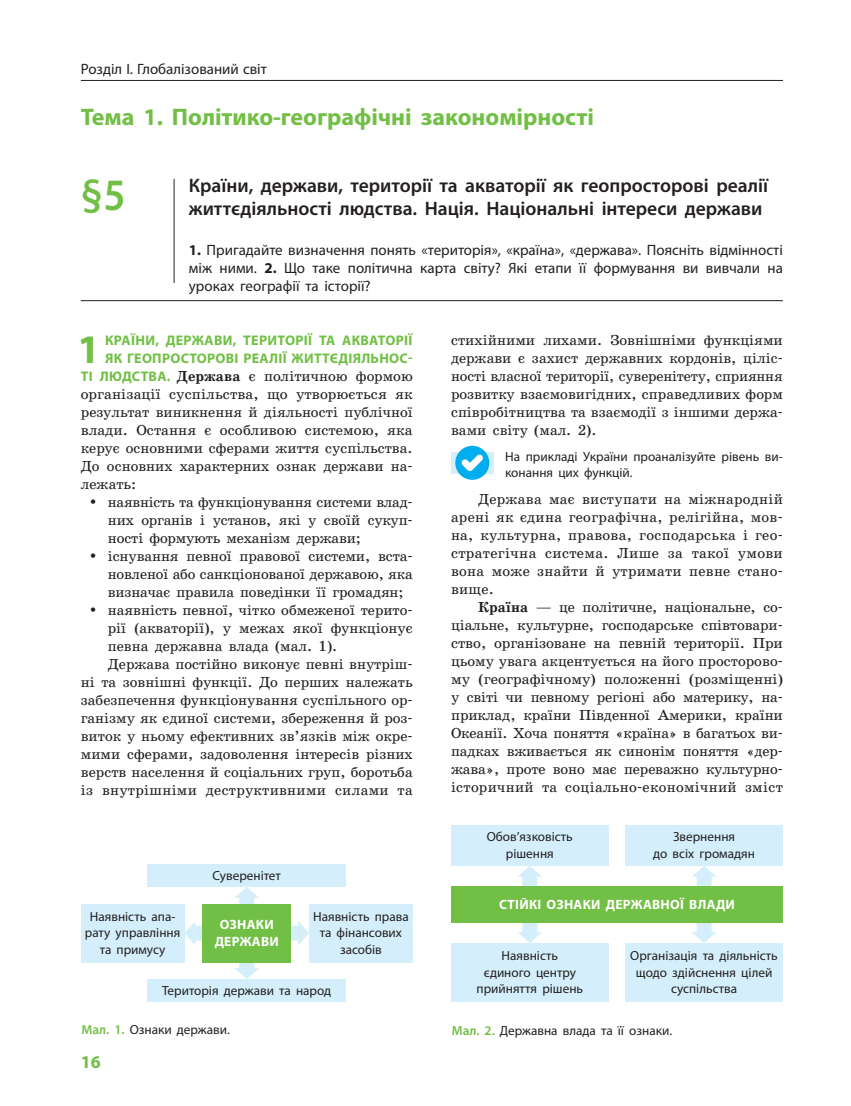
<style>
.page{position:relative;width:851px;height:1106px;background:#fff}
.page>*{position:absolute;margin:0;border:0;box-sizing:border-box;transform-origin:0 0}
.t1{font:600 45px "Myriad Pro";color:#71bf44;scale:.9 1}
.t2{font:700 40.65px "Myriad Pro";color:#71bf44}
.t3{font:700 24px "Myriad Pro";color:#71bf44}
.t4{font:600 19.5px/22.5px "Myriad Pro";color:#231f20}
.t5{font:700 18px "Myriad Pro";color:#71bf44}
.t6{font:15px/18px "Myriad Pro";color:#231f20;text-align:justify}
.t7{font:14.7px/18px "School";color:#231f20;text-align:justify}
.t8{font:14.7px "School";letter-spacing:.02em;color:#231f20}
.t9{font:700 13.95px/18px "Myriad Pro";letter-spacing:.02em;color:#71bf44}
.t10{font:700 13.5px/16.5px "Myriad Pro";letter-spacing:.02em;color:#fff;text-align:center}
.t11{font:13.2px/16.5px "Myriad Pro";color:#231f20;text-align:center}
.s1{font-weight:700}
.s2{font-family:"Myriad Pro";font-weight:700;font-size:13.95px;color:#71bf44}
.s3{font-weight:600;color:#71bf44}
</style>
<div class="page">
<hr style="left:81px;top:80px;width:701px;height:1px;background:#231f20">
<hr style="left:81px;top:300px;width:701px;height:1px;background:#231f20">
<hr style="left:174px;top:179px;width:1px;height:104px;background:#231f20">
<div style="left:451px;top:452px;width:42px;height:21px;background:#d4effb"></div>
<svg style="left:455px;top:446px;width:34px;height:34px"></svg>
<svg style="left:184px;top:920px;width:18px;height:25px"></svg>
<svg style="left:235px;top:887px;width:24px;height:16px"></svg>
<svg style="left:234px;top:962px;width:25px;height:17px"></svg>
<svg style="left:291px;top:921px;width:18px;height:24px"></svg>
<div style="left:148px;top:979px;width:198px;height:22px;background:#d4effb"></div>
<div style="left:148px;top:864px;width:198px;height:23px;background:#d4effb"></div>
<div style="left:309px;top:903px;width:103px;height:59px;background:#d4effb"></div>
<div style="left:81px;top:903px;width:103px;height:59px;background:#d4effb"></div>
<div style="left:202px;top:903px;width:89px;height:59px;background:#71bf44"></div>
<svg style="left:517px;top:865px;width:25px;height:21px"></svg>
<svg style="left:691px;top:865px;width:25px;height:21px"></svg>
<svg style="left:517px;top:922px;width:25px;height:21px"></svg>
<svg style="left:691px;top:922px;width:25px;height:21px"></svg>
<div style="left:625px;top:825px;width:157px;height:40px;background:#d4effb"></div>
<div style="left:451px;top:825px;width:157px;height:40px;background:#d4effb"></div>
<div style="left:451px;top:886px;width:331px;height:36px;background:#71bf44"></div>
<div style="left:625px;top:943px;width:157px;height:58px;background:#d4effb"></div>
<div style="left:451px;top:943px;width:157px;height:58px;background:#d4effb"></div>
<p class="t6" style="left:81px;top:60px;width:187px">Розділ I. Глобалізований світ</p>
<h3 class="t3" style="left:81px;top:101px;width:514px">Тема 1. Політико-географічні закономірності</h3>
<h1 class="t1" style="left:81px;top:166px;width:51px">§5</h1>
<h3 class="t4" style="left:189px;top:174px;width:580px">Країни, держави, території та акваторії як геопросторові реалії життєдіяльності людства. Нація. Національні інтереси держави</h3>
<p class="t6" style="left:189px;top:241px;width:595px"><span class="s1">1.</span> Пригадайте визначення понять «територія», «країна», «держава». Поясніть відмінності між ними. <span class="s1">2.</span> Що таке політична карта світу? Які етапи її формування ви вивчали на уроках географії та історії?</p>
<h2 class="t2" style="left:77px;top:323px;width:24px">1</h2>
<p class="t9" style="left:105px;top:331px;width:309px">КРАЇНИ, ДЕРЖАВИ, ТЕРИТОРІЇ ТА АКВАТОРІЇ<br>ЯК ГЕОПРОСТОРОВІ РЕАЛІЇ ЖИТТЄДІЯЛЬНОС-</p>
<p class="t7" style="left:81px;top:367px;width:333px"><span class="s2">ТІ ЛЮДСТВА.</span> <span class="s1">Держава</span> є політичною формою організації суспільства, що утворюється як результат виникнення й діяльності публічної влади. Остання є особливою системою, яка керує основними сферами життя суспільства.<br>До основних характерних ознак держави на&shy;лежать:</p>
<p class="t7" style="left:108px;top:493px;width:306px">наявність та функціонування системи влад-</p>
<p class="t7" style="left:108px;top:511px;width:306px">них органів і установ, які у своїй сукуп-</p>
<p class="t7" style="left:108px;top:529px;width:255px">ності формують механізм держави;</p>
<p class="t7" style="left:108px;top:547px;width:306px">існування певної правової системи, вста-</p>
<p class="t7" style="left:108px;top:565px;width:306px">новленої або санкціонованої державою, яка</p>
<p class="t7" style="left:108px;top:583px;width:297px">визначає правила поведінки її громадян;</p>
<p class="t7" style="left:108px;top:601px;width:306px">наявність певної, чітко обмеженої терито-</p>
<p class="t7" style="left:108px;top:619px;width:306px">рії (акваторії), у межах якої функціонує</p>
<p class="t7" style="left:108px;top:637px;width:231px">певна державна влада (мал. 1).</p>
<p class="t7" style="left:108px;top:655px;width:306px">Держава постійно виконує певні внутріш-</p>
<p class="t7" style="left:81px;top:673px;width:333px">ні та зовнішні функції. До перших належать</p>
<p class="t7" style="left:81px;top:691px;width:333px">забезпечення функціонування суспільного ор-</p>
<p class="t7" style="left:81px;top:709px;width:333px">ганізму як єдиної системи, збереження й роз-</p>
<p class="t7" style="left:81px;top:727px;width:333px">виток у ньому ефективних зв’язків між окре-</p>
<p class="t7" style="left:81px;top:745px;width:333px">мими сферами, задоволення інтересів різних</p>
<p class="t7" style="left:81px;top:763px;width:333px">верств населення й соціальних груп, боротьба</p>
<p class="t8" style="left:81px;top:781px;width:333px">із внутрішніми деструктивними силами та</p>
<p class="t11" style="left:212px;top:867px;width:70px">Суверенітет</p>
<p class="t11" style="left:85px;top:908px;width:97px">Наявність апа&shy;рату управління та примусу</p>
<p class="t10" style="left:215px;top:916px;width:66px">ОЗНАКИ<br>ДЕРЖАВИ</p>
<p class="t11" style="left:313px;top:908px;width:97px">Наявність права та фінансових засобів</p>
<p class="t11" style="left:162px;top:981px;width:170px">Територія держави та народ</p>
<p class="t11" style="left:81px;top:1021px;width:150px"><span class="s3">Мал. 1.</span> Ознаки держави.</p>
<p class="t5" style="left:81px;top:1049px;width:21px">16</p>
<p class="t7" style="left:451px;top:331px;width:333px">стихійними лихами. Зовнішніми функціями держави є захист державних кордонів, ціліс&shy;ності власної території, суверенітету, сприяння розвитку взаємовигідних, справедливих форм співробітництва та взаємодії з іншими держа&shy;вами світу (мал. 2).</p>
<p class="t11" style="left:505px;top:448px;width:279px;text-align:left">На прикладі України проаналізуйте рівень ви&shy;конання цих функцій.</p>
<p class="t7" style="left:451px;top:490px;width:333px;text-indent:27px">Держава має виступати на міжнародній арені як єдина географічна, релігійна, мов&shy;на, культурна, правова, господарська і гео&shy;стратегічна система. Лише за такої умови вона може знайти й утримати певне стано&shy;вище.</p>
<p class="t7" style="left:451px;top:598px;width:333px;text-indent:27px"><span class="s1">Країна</span> — це політичне, національне, со&shy;ціальне, культурне, господарське співтовари&shy;ство, організоване на певній території. При цьому увага акцентується на його просторово&shy;му (географічному) положенні (розміщенні) у світі чи певному регіоні або материку, на&shy;приклад, країни Південної Америки, країни Океанії. Хоча поняття «країна» в багатьох ви&shy;падках вживається як синонім поняття «дер&shy;жава», проте воно має переважно культурно&shy;історичний та соціально-економічний зміст</p>
<p class="t11" style="left:486px;top:828px;width:88px">Обов’язковість рішення</p>
<p class="t10" style="left:499px;top:895px;width:237px">СТІЙКІ ОЗНАКИ ДЕРЖАВНОЇ ВЛАДИ</p>
<p class="t11" style="left:653px;top:828px;width:103px">Звернення<br>до всіх громадян</p>
<p class="t11" style="left:630px;top:947px;width:149px">Організація та діяльність щодо здійснення цілей суспільства</p>
<p class="t11" style="left:476px;top:947px;width:108px">Наявність єдиного центру прийняття рішень</p>
<p class="t11" style="left:451px;top:1021px;width:222px"><span class="s3">Мал. 2.</span> Державна влада та її ознаки.</p>
</div>
